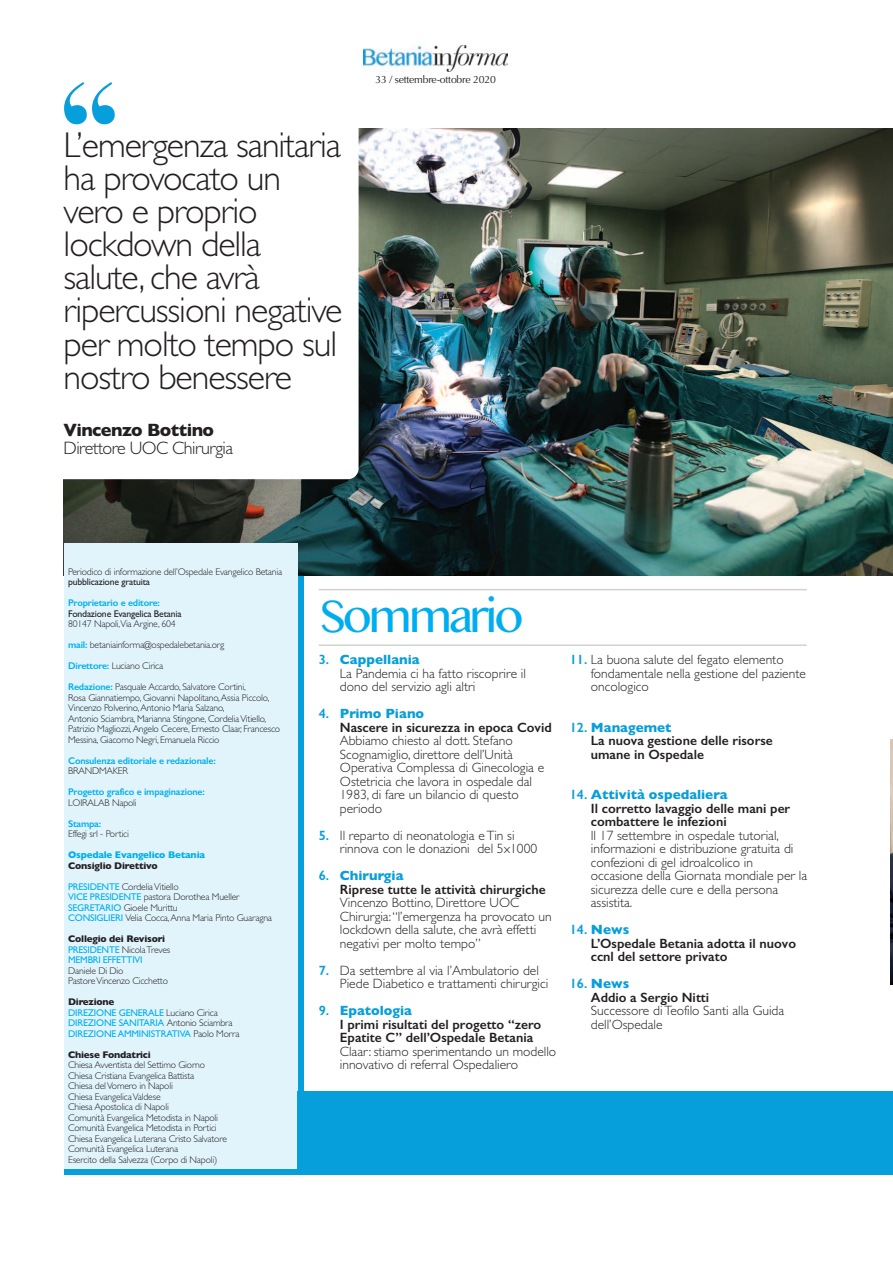
<style>
.page{position:relative;width:893px;height:1263px;background:#fff}
.page>*{position:absolute;margin:0;border:0;box-sizing:border-box;transform-origin:0 0}
.t1{font:700 135px "Didot";color:#069edb}
.t2{font:48px "Lao MN";letter-spacing:-.1em;color:#00aeef}
.t3{font:300 36px/33px "Gill Sans";letter-spacing:-.03em;color:#231f20}
.t4{font:300 18px "Gill Sans";letter-spacing:-.03em;color:#231f20}
.t5{font:700 18px "Gill Sans";letter-spacing:-.03em;color:#231f20}
.t6{font:300 13.5px/13.5px "Gill Sans";color:#231f20}
.t7{font:600 13.5px/13.5px "Gill Sans";color:#231f20}
.t8{font:10.5px "Optima";letter-spacing:-.02em;color:#231f20}
.t9{font:300 9.75px/10.5px "Gill Sans";letter-spacing:-.02em;color:#231f20}
.t10{font:9.75px/10.5px "Gill Sans";letter-spacing:-.02em;color:#00aeef}
.t11{font:600 9.75px "Gill Sans";letter-spacing:-.02em;color:#00aeef}
.t12{font:700 9.75px/21px "Gill Sans";letter-spacing:-.02em;color:#231f20}
.t13{font:9.75px "Gill Sans";letter-spacing:-.02em;color:#231f20}
.t14{font:700 9.75px "Gill Sans";letter-spacing:-.02em;color:#00aeef}
.s1{font-weight:600;color:#00aeef}
.s2{font-weight:400;color:#00aeef}
.s3{font-weight:300}
.s4{font-weight:700;color:#231f20}
.s5{font-weight:300;color:#231f20}
.s6{font-weight:600;color:#069edb}
.s7{font-weight:700;color:#069edb}
.s8{color:#069edb}
</style>
<div class="page">
<div style="left:64px;top:569px;width:239px;height:606px;background:#069edb"></div>
<img style="left:364px;top:45px;width:143px;height:27px">
<img style="left:64px;top:129px;width:829px;height:447px">
<div style="left:44px;top:119px;width:315px;height:360px;background:#fff;border-radius:11px"></div>
<div style="left:64px;top:543px;width:233px;height:626px;background:#e1f4fc"></div>
<hr style="left:319px;top:589px;width:488px;height:1px;background:#d1d2d4">
<hr style="left:319px;top:644px;width:488px;height:2px;background:#d1d2d4">
<img style="left:890px;top:739px;width:3px;height:245px">
<div style="left:297px;top:1091px;width:596px;height:84px;background:#069edb"></div>
<h1 class="t1" style="left:58px;top:55px;width:64px">“</h1>
<h3 class="t3" style="left:64px;top:133px;width:280px">L’emergenza sanitaria ha provocato un vero e proprio lockdown della salute, che avrà ripercussioni negative per molto tempo sul nostro benessere</h3>
<h3 class="t5" style="left:64px;top:424px;width:152px">Vincenzo Bottino</h3>
<h3 class="t4" style="left:64px;top:442px;width:171px">Direttore UOC Chirurgia</h3>
<p class="t8" style="left:375px;top:74px;width:122px">33 / settembre-ottobre 2020</p>
<p class="t9" style="left:68px;top:567px;width:216px">Periodico di informazione dell’Ospedale Evangelico Betania</p>
<p class="t13" style="left:68px;top:578px;width:83px">pubblicazione gratuita</p>
<p class="t11" style="left:68px;top:599px;width:93px">Proprietario e editore:</p>
<p class="t13" style="left:68px;top:610px;width:115px">Fondazione Evangelica Betania</p>
<p class="t9" style="left:68px;top:614px;width:179px;line-height:21px">80147 Napoli,Via Argine, 604<br><span class="s1">mail:</span> betaniainforma@ospedalebetania.org <span class="s1">Direttore:</span> Luciano Cirica<br><span class="s1">Redazione:</span> Pasquale Accardo, Salvatore Cortini,</p>
<p class="t9" style="left:68px;top:693px;width:214px">Rosa Giannatiempo, Giovanni Napolitano, Assia Piccolo, Vincenzo Polverino, Antonio Maria Salzano,<br>Antonio Sciambra, Marianna Stingone, Cordelia Vitiello, Patrizio Magliozzi, Angelo Cecere, Ernesto Claar, Francesco Messina, Giacomo Negri, Emanuela Riccio</p>
<p class="t11" style="left:68px;top:757px;width:149px">Consulenza editoriale e redazionale:</p>
<p class="t9" style="left:68px;top:767px;width:61px">BRANDMAKER</p>
<p class="t11" style="left:68px;top:788px;width:138px">Progetto grafico e impaginazione:</p>
<p class="t9" style="left:68px;top:798px;width:70px">LOIRALAB Napoli</p>
<p class="t11" style="left:68px;top:820px;width:35px">Stampa:</p>
<p class="t9" style="left:68px;top:830px;width:62px">Effegi srl - Portici</p>
<p class="t14" style="left:68px;top:851px;width:138px">Ospedale Evangelico Betania</p>
<p class="t12" style="left:68px;top:856px;width:112px">Consiglio Direttivo<br><span class="s2">PRESIDENTE</span> <span class="s3">Cordelia Vitiello</span></p>
<p class="t9" style="left:68px;top:893px;width:205px"><span class="s2">VICE PRESIDENTE</span> pastora Dorothea Mueller<br><span class="s2">SEGRETARIO</span> Gioele Murittu<br><span class="s2">CONSIGLIERI</span> Velia Cocca, Anna Maria Pinto Guaragna</p>
<p class="t10" style="left:68px;top:935px;width:104px"><span class="s4">Collegio dei Revisori<br></span>PRESIDENTE <span class="s5">Nicola Treves<br></span>MEMBRI EFFETTIVI</p>
<p class="t9" style="left:68px;top:966px;width:101px">Daniele Di Dio<br>Pastore Vincenzo Cicchetto</p>
<p class="t10" style="left:68px;top:998px;width:173px"><span class="s4">Direzione<br></span>DIREZIONE GENERALE <span class="s5">Luciano Cirica<br></span>DIREZIONE SANITARIA <span class="s5">Antonio Sciambra<br></span>DIREZIONE AMMINISTRATIVA <span class="s5">Paolo Morra</span></p>
<p class="t12" style="left:68px;top:1045px;width:84px">Chiese Fondatrici</p>
<p class="t9" style="left:68px;top:1061px;width:160px">Chiesa Avventista del Settimo Giorno Chiesa Cristiana Evangelica Battista<br>Chiesa del Vomero in Napoli<br>Chiesa Evangelica Valdese<br>Chiesa Apostolica di Napoli<br>Comunità Evangelica Metodista in Napoli Comunità Evangelica Metodista in Portici Chiesa Evangelica Luterana Cristo Salvatore Comunità Evangelica Luterana<br>Esercito della Salvezza (Corpo di Napoli)</p>
<h2 class="t2" style="left:319px;top:587px;width:207px">Sommario</h2>
<h3 class="t6" style="left:340px;top:654px;width:188px;text-indent:-21px"><span class="s6">3.</span> <span class="s7">Cappellania<br></span>La Pandemia ci ha fatto riscoprire il dono del servizio agli altri</h3>
<h3 class="t7" style="left:340px;top:708px;width:213px;text-indent:-21px"><span class="s8">4.</span> <span class="s7">Primo Piano<br></span>Nascere in sicurezza in epoca Covid</h3>
<h3 class="t6" style="left:340px;top:735px;width:206px">Abbiamo chiesto al dott. Stefano<br>Scognamiglio, direttore dell’Unità<br>Operativa Complessa di Ginecologia e<br>Ostetricia che lavora in ospedale dal<br>1983, di fare un bilancio di questo periodo</h3>
<h3 class="t6" style="left:340px;top:830px;width:199px;text-indent:-21px"><span class="s6">5.</span> Il reparto di neonatologia e Tin si rinnova con le donazioni del 5x1000</h3>
<h3 class="t7" style="left:340px;top:870px;width:207px;text-indent:-21px"><span class="s8">6.</span> <span class="s7">Chirurgia<br></span>Riprese tutte le attività chirurgiche</h3>
<h3 class="t6" style="left:340px;top:897px;width:213px">Vincenzo Bottino, Direttore UOC Chirurgia: “l’emergenza ha provocato un lockdown della salute, che avrà effetti negativi per molto tempo”</h3>
<h3 class="t6" style="left:340px;top:965px;width:210px;text-indent:-21px"><span class="s6">7.</span> Da settembre al via l’Ambulatorio del<br>Piede Diabetico e trattamenti chirurgici</h3>
<h3 class="t7" style="left:340px;top:1005px;width:203px;text-indent:-21px"><span class="s8">9.</span> <span class="s7">Epatologia<br></span>I primi risultati del progetto “zero<br>Epatite C” dell’Ospedale Betania</h3>
<h3 class="t6" style="left:340px;top:1046px;width:218px">Claar: stiamo sperimentando un modello innovativo di referral Ospedaliero</h3>
<h3 class="t6" style="left:591px;top:654px;width:217px;text-indent:-21px"><span class="s6">11.</span> La buona salute del fegato elemento fondamentale nella gestione del paziente oncologico</h3>
<h3 class="t7" style="left:591px;top:722px;width:183px;text-indent:-21px"><span class="s8">12.</span> <span class="s7">Managemet<br></span>La nuova gestione delle risorse umane in Ospedale</h3>
<h3 class="t7" style="left:591px;top:789px;width:201px;text-indent:-21px"><span class="s8">14.</span> <span class="s7">Attività ospedaliera<br></span>Il corretto lavaggio delle mani per combattere le infezioni</h3>
<h3 class="t6" style="left:591px;top:830px;width:218px">Il 17 settembre in ospedale tutorial, informazioni e distribuzione gratuita di confezioni di gel idroalcolico in occasione della Giornata mondiale per la sicurezza delle cure e della persona assistita.</h3>
<h3 class="t7" style="left:591px;top:924px;width:207px;text-indent:-21px"><span class="s8">14.</span> <span class="s7">News<br></span>L’Ospedale Betania adotta il nuovo ccnl del settore privato</h3>
<h3 class="t7" style="left:591px;top:978px;width:120px;text-indent:-21px"><span class="s8">16.</span> <span class="s7">News<br></span>Addio a Sergio Nitti</h3>
<h3 class="t6" style="left:591px;top:1005px;width:195px">Successore di Teofilo Santi alla Guida dell’Ospedale</h3>
</div>
